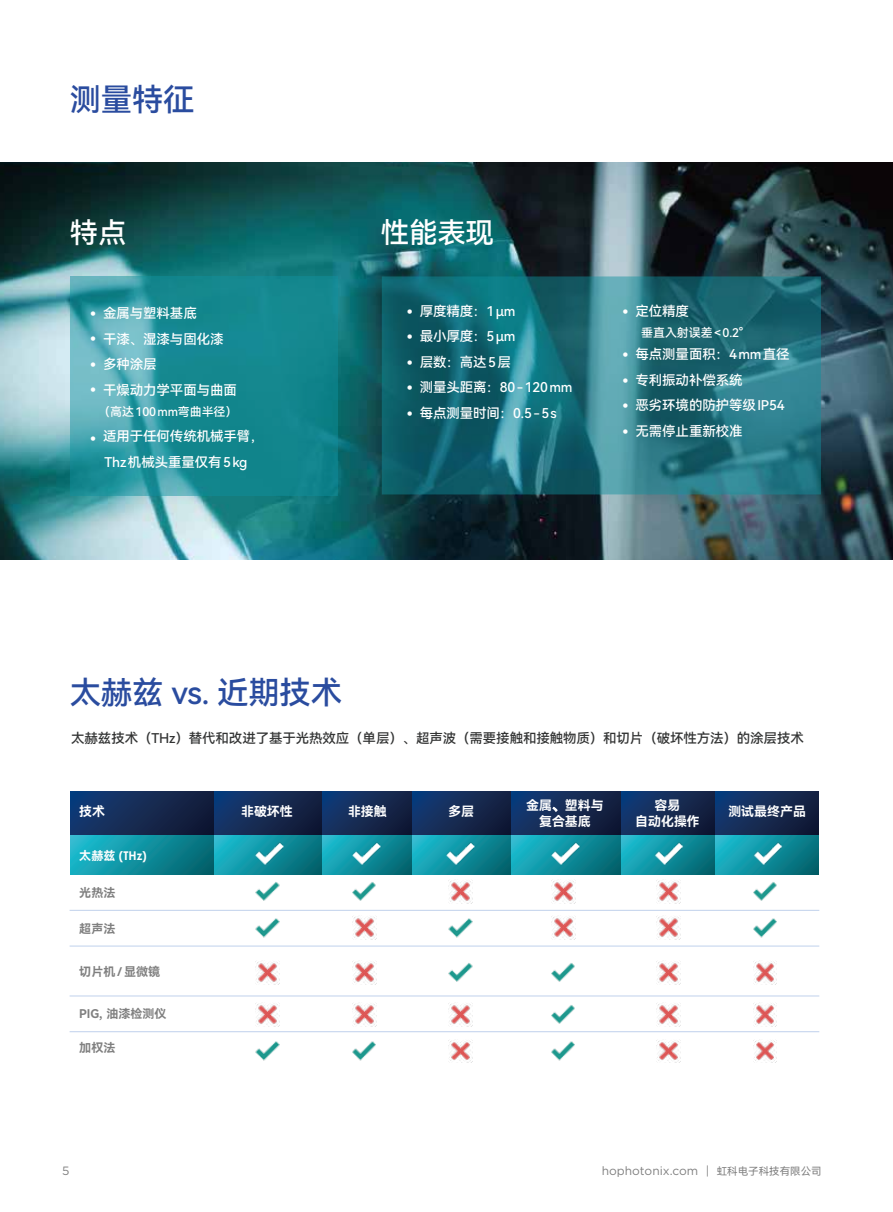
<style>
.page{position:relative;width:893px;height:1212px;background:#fff}
.page>*{position:absolute;margin:0;border:0;box-sizing:border-box;transform-origin:0 0}
.t1{font:31.5px "Harmony OS Sans SC Medium";letter-spacing:-.01em;color:#2a4c9f}
.t2{font:28.5px "Harmony OS Sans SC Medium";letter-spacing:-.01em;color:#fff}
.t3{font:13.5px/25.5px "Harmony OS Sans SC Medium";letter-spacing:-.01em;color:#fff;text-align:center}
.t4{font:13.5px "Harmony OS Sans SC Medium";letter-spacing:-.01em;color:#323333}
.t5{font:12.9px/15.6px "Harmony OS Sans SC Bold";color:#fff;text-align:center}
.t6{font:12px "Gotham";color:#808080}
.t7{font:12px "Harmony OS Sans SC Bold";color:#808080}
.t8{font:12px "Harmony OS Sans SC Medium";letter-spacing:-.01em;color:#fff}
.t9{font:700 12px "Century Gothic";color:#fff}
.s1{font-size:6px}
.s2{font-family:"Harmony OS Sans SC Bold";font-weight:400}
.s3{font-family:"Harmony OS Sans SC";font-size:10.5px}
</style>
<div class="page">
<img style="left:0;top:162px;width:893px;height:398px">
<div style="left:70px;top:791px;width:144px;height:44px;background:linear-gradient(to right,#143a73,#141934)"></div>
<div style="left:214px;top:791px;width:108px;height:44px;background:linear-gradient(to right,#143971,#141b36)"></div>
<svg style="left:322px;top:791px;width:91px;height:44px;background:#132a54"></svg>
<div style="left:413px;top:791px;width:99px;height:44px;background:linear-gradient(to right,#143970,#141b36)"></div>
<div style="left:512px;top:791px;width:110px;height:44px;background:linear-gradient(to right,#143970,#141b36)"></div>
<div style="left:622px;top:791px;width:93px;height:44px;background:linear-gradient(to right,#14396f,#141b37)"></div>
<div style="left:715px;top:791px;width:104px;height:44px;background:linear-gradient(to right,#143970,#141b36)"></div>
<hr style="left:70px;top:910px;width:749px;height:1px;background:#c7d6ee">
<hr style="left:70px;top:945px;width:749px;height:1px;background:#c7d6ee">
<hr style="left:70px;top:995px;width:749px;height:1px;background:#c7d6ee">
<hr style="left:70px;top:1031px;width:749px;height:1px;background:#c7d6ee">
<div style="left:70px;top:835px;width:144px;height:40px;background:linear-gradient(to right,#1eb9cd,#036670)"></div>
<svg style="left:214px;top:835px;width:108px;height:40px;background:#108e9d"></svg>
<svg style="left:322px;top:835px;width:91px;height:40px;background:#10909f"></svg>
<svg style="left:413px;top:835px;width:99px;height:40px;background:#108e9d"></svg>
<svg style="left:512px;top:835px;width:110px;height:40px;background:#108e9d"></svg>
<svg style="left:622px;top:835px;width:93px;height:40px;background:#108f9e"></svg>
<svg style="left:715px;top:835px;width:104px;height:40px;background:#108f9e"></svg>
<svg style="left:552px;top:807px;width:6px;height:5px"></svg>
<img style="left:256px;top:1041px;width:23px;height:19px">
<img style="left:352px;top:1041px;width:24px;height:19px">
<img style="left:352px;top:882px;width:24px;height:19px">
<img style="left:352px;top:916px;width:23px;height:22px">
<div style="left:356px;top:839px;width:28px;height:23px;background:linear-gradient(to right,#16a6b8,#0e8d9b)"></div>
<img style="left:352px;top:842px;width:29px;height:23px">
<div style="left:440px;top:839px;width:29px;height:23px;background:#18a1b3"></div>
<img style="left:446px;top:842px;width:29px;height:23px">
<svg style="left:655px;top:839px;width:29px;height:3px"></svg>
<img style="left:655px;top:842px;width:29px;height:23px">
<img style="left:656px;top:916px;width:23px;height:22px">
<img style="left:449px;top:880px;width:24px;height:23px">
<img style="left:656px;top:880px;width:23px;height:22px">
<img style="left:449px;top:918px;width:24px;height:19px">
<div style="left:542px;top:839px;width:29px;height:23px;background:#18a1b3"></div>
<img style="left:551px;top:842px;width:29px;height:23px">
<img style="left:551px;top:916px;width:23px;height:22px">
<img style="left:551px;top:880px;width:23px;height:22px">
<img style="left:352px;top:961px;width:23px;height:22px">
<img style="left:449px;top:963px;width:24px;height:19px">
<img style="left:551px;top:963px;width:24px;height:19px">
<img style="left:656px;top:961px;width:23px;height:22px">
<div style="left:249px;top:839px;width:29px;height:23px;background:#149eaf"></div>
<img style="left:255px;top:842px;width:29px;height:23px">
<img style="left:256px;top:882px;width:23px;height:19px">
<img style="left:256px;top:918px;width:23px;height:19px">
<img style="left:256px;top:962px;width:22px;height:21px">
<img style="left:256px;top:1004px;width:22px;height:21px">
<img style="left:352px;top:1003px;width:23px;height:22px">
<img style="left:449px;top:1003px;width:24px;height:23px">
<img style="left:551px;top:1005px;width:24px;height:19px">
<img style="left:656px;top:1003px;width:23px;height:22px">
<img style="left:656px;top:1040px;width:24px;height:23px">
<img style="left:551px;top:1041px;width:24px;height:19px">
<img style="left:449px;top:1040px;width:24px;height:23px">
<div style="left:754px;top:839px;width:29px;height:23px;background:#1299a9"></div>
<img style="left:754px;top:842px;width:29px;height:23px">
<img style="left:753px;top:882px;width:24px;height:19px">
<img style="left:753px;top:918px;width:24px;height:19px">
<img style="left:753px;top:961px;width:24px;height:23px">
<img style="left:753px;top:1003px;width:24px;height:23px">
<img style="left:753px;top:1040px;width:24px;height:23px">
<svg style="left:70px;top:276px;width:267px;height:220px;background:#25919a"></svg>
<svg style="left:382px;top:276px;width:439px;height:218px;background:#20707c"></svg>
<h1 class="t1" style="left:70px;top:78px;width:127px">测量特征</h1>
<h2 class="t2" style="left:70px;top:213px;width:58px">特点</h2>
<h2 class="t2" style="left:381px;top:213px;width:115px">性能表现</h2>
<p class="t3" style="left:90px;top:300px;width:108px"><sup>●</sup> 金属与塑料基底</p>
<p class="t3" style="left:90px;top:325px;width:135px"><sup>●</sup> 干漆、湿漆与固化漆</p>
<p class="t3" style="left:90px;top:351px;width:68px"><sup>●</sup> 多种涂层</p>
<p class="t3" style="left:90px;top:376px;width:148px"><sup>●</sup> 干燥动力学平面与曲面</p>
<p class="t8" style="left:98px;top:403px;width:141px">（高达100mm弯曲半径）</p>
<p class="t3" style="left:90px;top:423px;width:175px"><span class="s1">●</span> 适用于任何传统机械手臂，<br>Thz机械头重量仅有5kg</p>
<p class="t3" style="left:407px;top:298px;width:110px"><sup>●</sup> 厚度精度：1μm</p>
<p class="t3" style="left:407px;top:323px;width:110px"><sup>●</sup> 最小厚度：5μm</p>
<p class="t3" style="left:407px;top:349px;width:106px"><sup>●</sup> 层数：高达5层</p>
<p class="t3" style="left:407px;top:374px;width:167px"><sup>●</sup> 测量头距离：80-120mm</p>
<p class="t3" style="left:407px;top:400px;width:152px"><sup>●</sup> 每点测量时间：0.5-5s</p>
<p class="t3" style="left:623px;top:298px;width:68px"><sup>●</sup> 定位精度</p>
<p class="t8" style="left:641px;top:324px;width:103px">垂直入射误差&lt;0.2°</p>
<p class="t3" style="left:623px;top:341px;width:169px"><sup>●</sup> 每点测量面积：4mm直径</p>
<p class="t3" style="left:623px;top:367px;width:122px"><sup>●</sup> 专利振动补偿系统</p>
<p class="t3" style="left:623px;top:392px;width:163px"><sup>●</sup> 恶劣环境的防护等级IP54</p>
<p class="t3" style="left:623px;top:418px;width:122px"><sup>●</sup> 无需停止重新校准</p>
<h1 class="t1" style="left:70px;top:671px;width:274px">太赫兹 vs. 近期技术</h1>
<p class="t4" style="left:71px;top:729px;width:734px">太赫兹技术（THz）替代和改进了基于光热效应（单层）、超声波（需要接触和接触物质）和切片（破坏性方法）的涂层技术</p>
<p class="t5" style="left:79px;top:803px;width:27px">技术</p>
<p class="t5" style="left:241px;top:803px;width:53px">非破坏性</p>
<p class="t5" style="left:348px;top:803px;width:40px">非接触</p>
<p class="t5" style="left:448px;top:803px;width:27px">多层</p>
<p class="t5" style="left:526px;top:797px;width:79px">金属、塑料与复合基底</p>
<p class="t5" style="left:635px;top:797px;width:66px">容易<br>自动化操作</p>
<p class="t5" style="left:728px;top:803px;width:79px">测试最终产品</p>
<p class="t9" style="left:79px;top:846px;width:69px"><span class="s2">太赫兹</span> (THz)</p>
<p class="t7" style="left:79px;top:884px;width:38px">光热法</p>
<p class="t7" style="left:79px;top:920px;width:38px">超声法</p>
<p class="t7" style="left:79px;top:963px;width:82px">切片机/ 显微镜</p>
<p class="t7" style="left:79px;top:1005px;width:89px">PIG, 油漆检测仪</p>
<p class="t7" style="left:79px;top:1039px;width:38px">加权法</p>
<p class="t6" style="left:62px;top:1164px;width:9px">5</p>
<p class="t6" style="left:602px;top:1164px;width:222px">hophotonix.com | <span class="s3">虹科电子科技有限公司</span></p>
</div>
